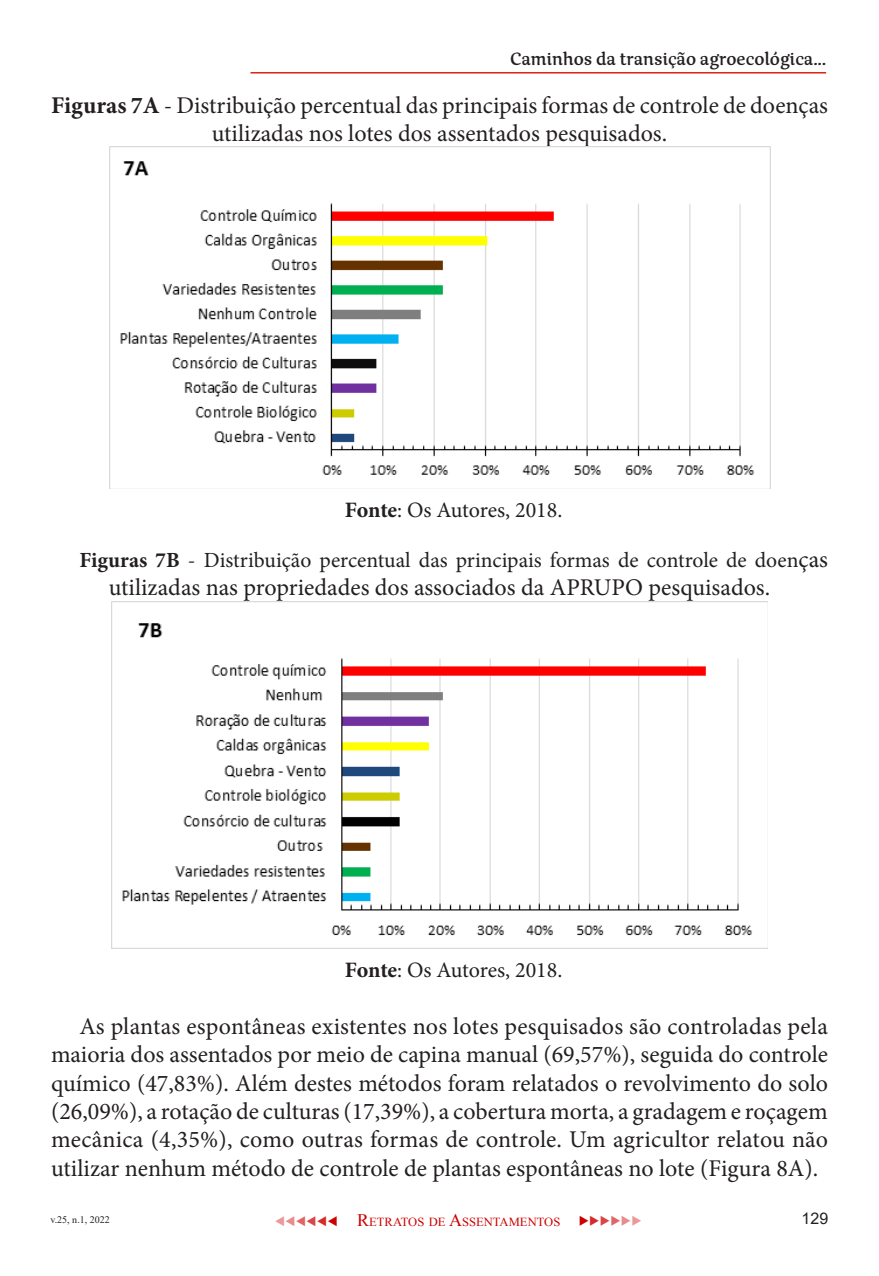
<style>
.page{position:relative;width:879px;height:1276px;background:#fff}
.page>*{position:absolute;margin:0;border:0;box-sizing:border-box;transform-origin:0 0}
.t1{font:24px/28.4px "Minion Pro";color:#231f20;text-align:center}
.t2{font:22px "Minion Pro";letter-spacing:-.005em;color:#231f20}
.t3{font:21.6px "Minion Pro";color:#231f20}
.t4{font:18px "Rumba Small";letter-spacing:.01em;color:#231f20}
.t5{font:16px "Arial";color:#231f20}
.t6{font:12.6px "Mongolian Baiti";color:#c00}
.t7{font:12px "Wingdings 3";color:#c00}
.t8{font:10px "Times New Roman";color:#231f20}
.s1{font-weight:700}
.s2{font-size:24px}
.s3{color:#d52b2b}
.s4{color:#da4545}
.s5{color:#e06666}
.s6{color:#e88c8c}
.s7{color:#eb9999}
.s8{font-size:18px}
</style>
<div class="page">
<hr style="left:250px;top:72px;width:576px;height:2px;background:#dc2111">
<img style="left:109px;top:146px;width:661px;height:342px">
<img style="left:112px;top:601px;width:656px;height:347px">
<p class="t4" style="left:510px;top:47px;width:317px">Caminhos da transição agroecológica...</p>
<p class="t1" style="left:51px;top:91px;width:778px"><span class="s1">Figuras 7A</span> - Distribuição percentual das principais formas de controle de doenças utilizadas nos lotes dos assentados pesquisados.</p>
<p class="t2" style="left:345px;top:495px;width:219px"><span class="s1">Fonte</span>: Os Autores, 2018.</p>
<p class="t3" style="left:79px;top:546px;width:750px"><span class="s1">Figuras 7B</span> - Distribuição percentual das principais formas de controle de doen<span class="s2">ças</span></p>
<p class="t1" style="left:109px;top:574px;width:663px">utilizadas nas propriedades dos associados da APRUPO pesquisados.</p>
<p class="t2" style="left:345px;top:955px;width:219px"><span class="s1">Fonte</span>: Os Autores, 2018.</p>
<p class="t1" style="left:51px;top:1012px;width:778px;text-align:justify;text-indent:28px">As plantas espontâneas existentes nos lotes pesquisados são controladas pela maioria dos assentados por meio de capina manual (69,57%), seguida do controle químico (47,83%). Além destes métodos foram relatados o revolvimento do solo (26,09%), a rotação de culturas (17,39%), a cobertura morta, a gradagem e roçagem mecânica (4,35%), como outras formas de controle. Um agricultor relatou não utilizar nenhum método de controle de plantas espontâneas no lote (Figura 8A).</p>
<p class="t8" style="left:50px;top:1213px;width:61px">v.25, n.1, 2022</p>
<p class="t7" style="left:338px;top:1227px;width:65px;rotate:-180deg">◆<span class="s3">◆</span><span class="s4">◆</span><span class="s5">◆</span><span class="s6">◆</span><span class="s7">◆</span></p>
<p class="t6" style="left:357px;top:1214px;width:205px"><span class="s8">R</span>ETRATOS DE <span class="s8">A</span>SSENTAMENTOS</p>
<p class="t7" style="left:579px;top:1213px;width:65px">◆<span class="s3">◆</span><span class="s4">◆</span><span class="s5">◆</span><span class="s6">◆</span><span class="s7">◆</span></p>
<p class="t5" style="left:801px;top:1207px;width:28px">129</p>
</div>
